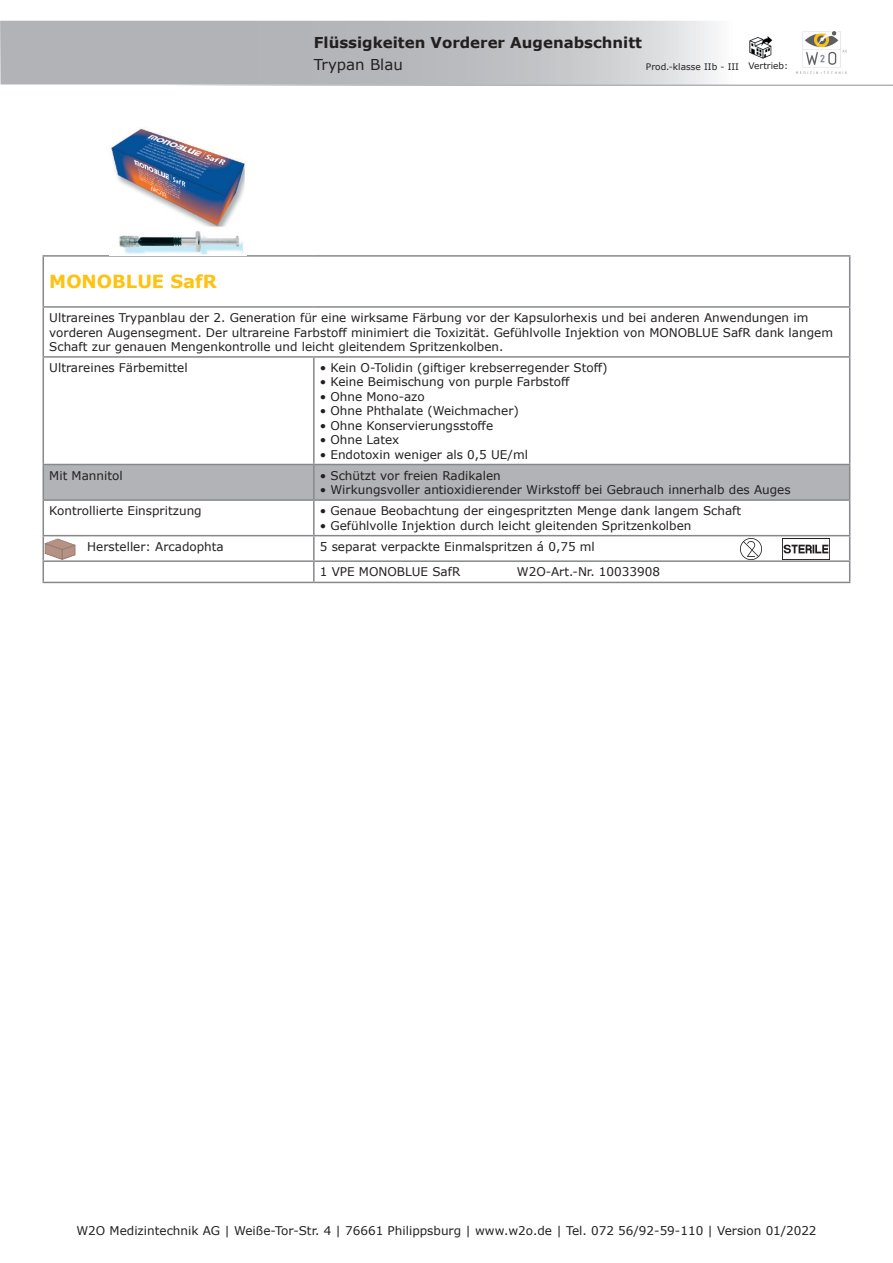
<style>
.page{position:relative;width:893px;height:1263px;background:#fff}
.page>*{position:absolute;margin:0;border:0;box-sizing:border-box;transform-origin:0 0}
.t1{font:700 18px "Verdana";color:#fec210}
.t2{font:700 15px "Verdana";color:#231f20}
.t3{font:15px "Verdana";color:#231f20}
.t4{font:12px/14.4px "Verdana";color:#231f20}
.t5{font:9px "Verdana";color:#231f20}
</style>
<div class="page">
<div style="left:44px;top:465px;width:805px;height:34px;background:#b2b3b7"></div>
<hr style="left:43px;top:255px;width:271px;height:2px;background:#86888b">
<hr style="left:43px;top:257px;width:1px;height:49px;background:#86888b">
<hr style="left:314px;top:255px;width:536px;height:2px;background:#86888b">
<hr style="left:849px;top:257px;width:1px;height:49px;background:#86888b">
<hr style="left:43px;top:306px;width:271px;height:2px;background:#86888b">
<hr style="left:314px;top:306px;width:536px;height:2px;background:#86888b">
<hr style="left:43px;top:308px;width:1px;height:48px;background:#86888b">
<hr style="left:849px;top:308px;width:1px;height:48px;background:#86888b">
<hr style="left:43px;top:356px;width:271px;height:2px;background:#86888b">
<hr style="left:43px;top:358px;width:1px;height:106px;background:#86888b">
<hr style="left:314px;top:356px;width:536px;height:2px;background:#86888b">
<hr style="left:313px;top:358px;width:2px;height:106px;background:#86888b">
<hr style="left:849px;top:358px;width:1px;height:106px;background:#86888b">
<hr style="left:43px;top:464px;width:271px;height:1px;background:#86888b">
<hr style="left:43px;top:465px;width:1px;height:34px;background:#86888b">
<hr style="left:314px;top:464px;width:536px;height:1px;background:#86888b">
<hr style="left:313px;top:465px;width:2px;height:34px;background:#86888b">
<hr style="left:849px;top:465px;width:1px;height:34px;background:#86888b">
<hr style="left:43px;top:499px;width:271px;height:2px;background:#86888b">
<hr style="left:43px;top:501px;width:1px;height:34px;background:#86888b">
<hr style="left:314px;top:499px;width:536px;height:2px;background:#86888b">
<hr style="left:313px;top:501px;width:2px;height:34px;background:#86888b">
<hr style="left:849px;top:501px;width:1px;height:34px;background:#86888b">
<hr style="left:43px;top:535px;width:271px;height:1px;background:#86888b">
<hr style="left:314px;top:535px;width:536px;height:1px;background:#86888b">
<hr style="left:313px;top:536px;width:2px;height:24px;background:#86888b">
<hr style="left:43px;top:560px;width:271px;height:2px;background:#86888b">
<hr style="left:314px;top:560px;width:536px;height:2px;background:#86888b">
<hr style="left:313px;top:562px;width:2px;height:20px;background:#86888b">
<svg style="left:849px;top:536px;width:1px;height:46px"></svg>
<hr style="left:43px;top:582px;width:271px;height:1px;background:#86888b">
<hr style="left:314px;top:582px;width:536px;height:1px;background:#86888b">
<svg style="left:43px;top:536px;width:33px;height:46px"></svg>
<img style="left:783px;top:538px;width:46px;height:16px">
<img style="left:740px;top:538px;width:21px;height:21px">
<img style="left:111px;top:128px;width:134px;height:127px">
<svg style="left:0;top:21px;width:893px;height:64px"></svg>
<div style="left:792px;top:31px;width:58px;height:43px;background:#fff"></div>
<img style="left:796px;top:31px;width:50px;height:43px">
<img style="left:748px;top:34px;width:26px;height:26px">
<p class="t2" style="left:314px;top:32px;width:330px">Flüssigkeiten Vorderer Augenabschnitt</p>
<p class="t3" style="left:314px;top:54px;width:91px">Trypan Blau</p>
<p class="t5" style="left:646px;top:60px;width:95px">Prod.-klasse IIb - III</p>
<p class="t3" style="left:314px;top:54px;width:111px">2. Trypan Blau</p>
<p class="t5" style="left:748px;top:60px;width:41px">Vertrieb:</p>
<h1 class="t1" style="left:49px;top:269px;width:169px">MONOBLUE SafR</h1>
<p class="t4" style="left:49px;top:310px;width:785px">Ultrareines Trypanblau der 2. Generation für eine wirksame Färbung vor der Kapsulorhexis und bei anderen Anwendungen im vorderen Augensegment. Der ultrareine Farbstoff minimiert die Toxizität. Gefühlvolle Injektion von MONOBLUE SafR dank langem<br>Schaft zur genauen Mengenkontrolle und leicht gleitendem Spritzenkolben.</p>
<p class="t4" style="left:49px;top:360px;width:140px">Ultrareines Färbemittel</p>
<p class="t4" style="left:320px;top:360px;width:289px">• Kein O-Tolidin (giftiger krebserregender Stoff)</p>
<p class="t4" style="left:320px;top:375px;width:252px">• Keine Beimischung von purple Farbstoff</p>
<p class="t4" style="left:320px;top:389px;width:106px">• Ohne Mono-azo</p>
<p class="t4" style="left:320px;top:404px;width:201px">• Ohne Phthalate (Weichmacher)</p>
<p class="t4" style="left:320px;top:418px;width:175px">• Ohne Konservierungsstoffe</p>
<p class="t4" style="left:320px;top:432px;width:81px">• Ohne Latex</p>
<p class="t4" style="left:320px;top:447px;width:210px">• Endotoxin weniger als 0,5 UE/ml</p>
<p class="t4" style="left:49px;top:468px;width:75px">Mit Mannitol</p>
<p class="t4" style="left:320px;top:468px;width:183px">• Schützt vor freien Radikalen</p>
<p class="t4" style="left:320px;top:482px;width:472px">• Wirkungsvoller antioxidierender Wirkstoff bei Gebrauch innerhalb des Auges</p>
<p class="t4" style="left:49px;top:504px;width:154px">Kontrollierte Einspritzung</p>
<p class="t4" style="left:320px;top:504px;width:423px">• Genaue Beobachtung der eingespritzten Menge dank langem Schaft</p>
<p class="t4" style="left:320px;top:518px;width:373px">• Gefühlvolle Injektion durch leicht gleitenden Spritzenkolben</p>
<p class="t4" style="left:87px;top:539px;width:138px">Hersteller: Arcadophta</p>
<p class="t4" style="left:320px;top:534px;width:277px;line-height:25.5px">5 separat verpackte Einmalspritzen á 0,75 ml<br>1 VPE MONOBLUE SafR</p>
<p class="t4" style="left:517px;top:565px;width:145px">W2O-Art.-Nr. 10033908</p>
<p class="t4" style="left:76px;top:1223px;width:742px">W2O Medizintechnik AG | Weiße-Tor-Str. 4 | 76661 Philippsburg | www.w2o.de | Tel. 072 56/92-59-110 | Version 01/2022</p>
</div>
